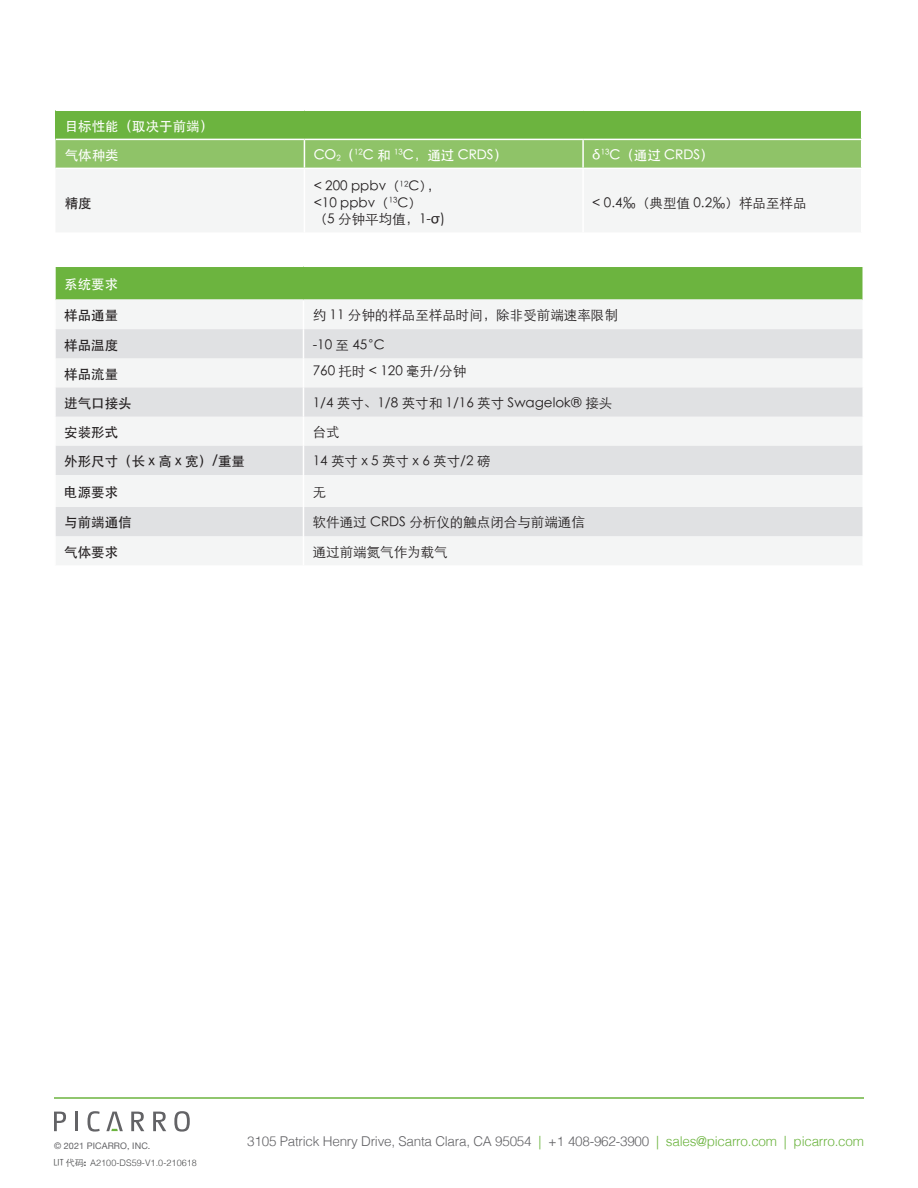
<style>
.page{position:relative;width:918px;height:1188px;background:#fff}
.page>*{position:absolute;margin:0;border:0;box-sizing:border-box;transform-origin:0 0}
.t1{font:300 13.5px "ST Heiti SC";color:#231f20}
.t2{font:300 13.5px "Helvetica";letter-spacing:-.02em;color:#636366}
.t3{font:500 13.5px "ST Heiti SC";color:#fff}
.t4{font:500 13.5px "ST Heiti SC";color:#231f20}
.t5{font:300 9px "Helvetica";letter-spacing:.01em;color:#4b4c4d}
.t6{font:9px "Helvetica Neue";letter-spacing:.01em;color:#636366}
.s1{font-family:"ST Heiti SC"}
.s2{font-family:"Myriad Pro";font-weight:700}
.s3{color:#6cb43f}
.s4{font-size:13.2px}
</style>
<div class="page">
<hr style="left:54px;top:1097px;width:810px;height:2px;background:#6cb43f">
<svg style="left:54px;top:1112px;width:12px;height:19px"></svg>
<hr style="left:75px;top:1112px;width:3px;height:19px;background:#636366">
<svg style="left:88px;top:1111px;width:12px;height:21px"></svg>
<svg style="left:131px;top:1112px;width:13px;height:19px"></svg>
<svg style="left:153px;top:1112px;width:13px;height:19px"></svg>
<svg style="left:174px;top:1111px;width:16px;height:21px"></svg>
<svg style="left:106px;top:1112px;width:17px;height:19px"></svg>
<div style="left:55px;top:266px;width:808px;height:34px;background:#6cb43f"></div>
<div style="left:56px;top:301px;width:806px;height:264px;background:#f4f5f5"></div>
<svg style="left:56px;top:329px;width:806px;height:207px;fill:#e0e1e3"></svg>
<hr style="left:303px;top:358px;width:1px;height:30px;background:#fff">
<svg style="left:303px;top:388px;width:1px;height:87px"></svg>
<hr style="left:303px;top:475px;width:1px;height:32px;background:#fff">
<svg style="left:303px;top:507px;width:1px;height:58px"></svg>
<svg style="left:303px;top:301px;width:1px;height:57px"></svg>
<hr style="left:54px;top:266px;width:249px;height:1px;background:#fff">
<hr style="left:54px;top:267px;width:2px;height:33px;background:#fff">
<hr style="left:303px;top:266px;width:561px;height:1px;background:#fff">
<hr style="left:862px;top:267px;width:2px;height:33px;background:#fff">
<hr style="left:56px;top:299px;width:247px;height:2px;background:#f5f5f6">
<hr style="left:303px;top:299px;width:559px;height:2px;background:#f5f5f6">
<div style="left:56px;top:170px;width:805px;height:62px;background:#f4f5f5"></div>
<svg style="left:56px;top:111px;width:806px;height:57px;background:#7fbc56"></svg>
<hr style="left:304px;top:169px;width:1px;height:63px;background:#fff">
<hr style="left:582px;top:169px;width:2px;height:63px;background:#fff">
<hr style="left:56px;top:139px;width:248px;height:1px;background:#fff">
<hr style="left:304px;top:139px;width:279px;height:1px;background:#fff">
<hr style="left:583px;top:139px;width:279px;height:1px;background:#fff">
<p class="t3" style="left:65px;top:118px;width:150px">目标性能（取决于前端）</p>
<p class="t3" style="left:65px;top:147px;width:55px">气体种类</p>
<p class="t3" style="left:314px;top:147px;width:195px">CO<sub>2</sub>（<sup>12</sup>C 和 <sup>13</sup>C，通过 CRDS）</p>
<p class="t3" style="left:592px;top:147px;width:123px">δ<sup>13</sup>C（通过 CRDS）</p>
<p class="t4" style="left:65px;top:195px;width:28px">精度</p>
<p class="t1" style="left:314px;top:175px;width:128px">&lt; 200 ppbv（<sup>12</sup>C），</p>
<p class="t1" style="left:314px;top:191px;width:110px">&lt;10 ppbv（<sup>13</sup>C）</p>
<p class="t1" style="left:314px;top:208px;width:133px">（5 分钟平均值，1-σ)</p>
<p class="t1" style="left:592px;top:191px;width:216px">&lt; 0.4‰（典型值 0.2‰）样品至样品</p>
<p class="t3" style="left:64px;top:277px;width:55px">系统要求</p>
<p class="t4" style="left:64px;top:308px;width:55px">样品通量</p>
<p class="t1" style="left:313px;top:304px;width:307px">约 11 分钟的样品至样品时间，除非受前端速率限制</p>
<p class="t4" style="left:64px;top:337px;width:55px">样品温度</p>
<p class="t1" style="left:313px;top:333px;width:74px">-10 至 45°C</p>
<p class="t4" style="left:64px;top:366px;width:55px">样品流量</p>
<p class="t1" style="left:313px;top:359px;width:155px">760 托时 &lt; 120 毫升/分钟</p>
<p class="t4" style="left:64px;top:396px;width:69px">进气口接头</p>
<p class="t1" style="left:313px;top:391px;width:301px">1/4 英寸、1/8 英寸和 1/16 英寸 Swagelok® 接头</p>
<p class="t4" style="left:64px;top:425px;width:55px">安装形式</p>
<p class="t1" style="left:313px;top:420px;width:28px">台式</p>
<p class="t4" style="left:64px;top:454px;width:182px">外形尺寸（长 x 高 x 宽）/重量</p>
<p class="t1" style="left:313px;top:450px;width:179px">14 英寸 x 5 英寸 x 6 英寸/2 磅</p>
<p class="t4" style="left:64px;top:485px;width:55px">电源要求</p>
<p class="t1" style="left:313px;top:480px;width:15px">无</p>
<p class="t4" style="left:64px;top:515px;width:69px">与前端通信</p>
<p class="t1" style="left:313px;top:511px;width:274px">软件通过 CRDS 分析仪的触点闭合与前端通信</p>
<p class="t4" style="left:64px;top:544px;width:55px">气体要求</p>
<p class="t1" style="left:313px;top:540px;width:137px">通过前端氮气作为载气</p>
<p class="t6" style="left:54px;top:1140px;width:98px">© 2021 PICARRO, INC.</p>
<p class="t5" style="left:54px;top:1155px;width:145px"><span class="s1">LIT 代码</span><span class="s2">:</span> A2100-DS59-V1.0-210618</p>
<p class="t2" style="left:247px;top:1130px;width:618px">3105 Patrick Henry Drive, Santa Clara, CA 95054 <span class="s3">|</span> <span class="s4">+1</span> 408-962-3900 <span class="s3">| sales@picarro.com | picarro.com</span></p>
</div>
